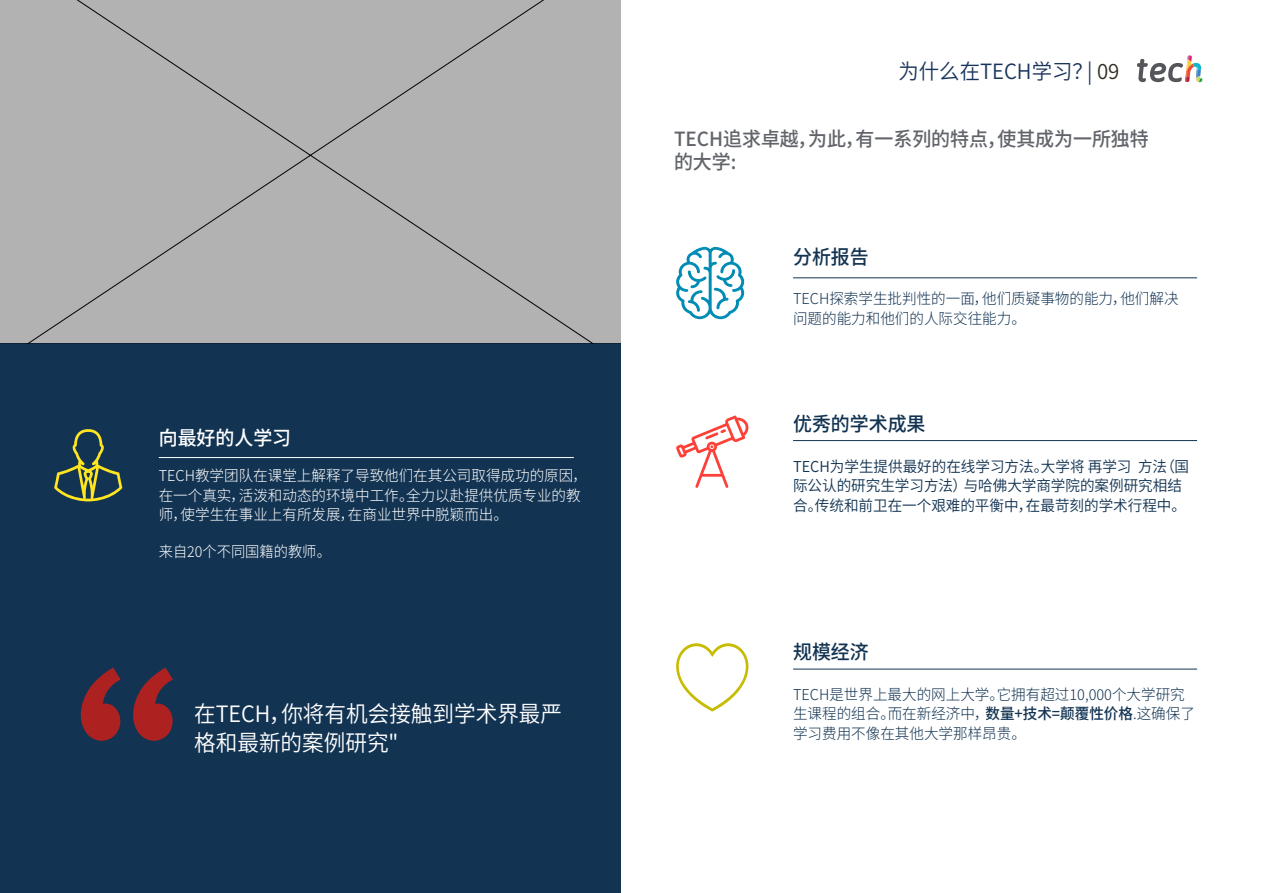
<style>
.page{position:relative;width:1263px;height:893px;background:#fff}
.page>*{position:absolute;margin:0;border:0;box-sizing:border-box;transform-origin:0 0}
.t1{font:22.5px/28.5px "Source Han Sans CN";color:#fff;scale:.96 1}
.t2{font:21px "Source Han Sans CN";color:#1a355c}
.t3{font:500 19.5px/22.5px "Source Han Sans CN";color:#61646a}
.t4{font:500 19.5px "Source Han Sans CN";color:#123352}
.t5{font:500 19.5px "Source Han Sans CN";color:#fff}
.t6{font:300 15px/19.5px "Source Han Sans CN";color:#123352}
.t7{font:300 15px/19.5px "Source Han Sans CN";color:#fff}
.t8{font:15px/19.5px "Source Han Sans CN";color:#123352}
.t9{font:300 15px "Source Han Sans CN";color:#fff;scale:.95 1}
.s1{color:#312e20}
.s2{font-weight:500}
</style>
<div class="page">
<div style="left:0;top:0;width:621px;height:344px;background:#b3b2b2"></div>
<div style="left:0;top:344px;width:621px;height:549px;background:#123352"></div>
<hr style="left:793px;top:440px;width:404px;height:1px;background:#123352">
<hr style="left:793px;top:669px;width:404px;height:1px;background:#123352">
<hr style="left:793px;top:277px;width:404px;height:1px;background:#123352">
<hr style="left:159px;top:457px;width:415px;height:1px;background:#fff">
<svg style="left:676px;top:247px;width:68px;height:72px"></svg>
<svg style="left:54px;top:429px;width:68px;height:72px"></svg>
<svg style="left:676px;top:416px;width:73px;height:72px"></svg>
<svg style="left:676px;top:643px;width:72px;height:68px"></svg>
<svg style="left:1137px;top:55px;width:65px;height:28px"></svg>
<svg style="left:81px;top:667px;width:92px;height:74px"></svg>
<h3 class="t5" style="left:159px;top:427px;width:134px">向最好的人学习</h3>
<p class="t7" style="left:159px;top:466px;width:430px">TECH教学团队在课堂上解释了导致他们在其公司取得成功的原因，在一个真实，活泼和动态的环境中工作。全力以赴提供优质专业的教师，使学生在事业上有所发展，在商业世界中脱颖而出。</p>
<p class="t9" style="left:159px;top:543px;width:183px">来自20个不同国籍的教师。</p>
<h1 class="t1" style="left:194px;top:700px;width:385px">在TECH，你将有机会接触到学术界最严格和最新的案例研究"</h1>
<h2 class="t2" style="left:898px;top:60px;width:222px">为什么在TECH学习？| <span class="s1">09</span></h2>
<h3 class="t3" style="left:674px;top:128px;width:476px">TECH追求卓越，为此，有一系列的特点，使其成为一所独特的大学:</h3>
<h3 class="t4" style="left:793px;top:245px;width:77px">分析报告</h3>
<p class="t6" style="left:793px;top:289px;width:387px">TECH探索学生批判性的一面，他们质疑事物的能力，他们解决问题的能力和他们的人际交往能力。</p>
<h3 class="t4" style="left:793px;top:413px;width:134px">优秀的学术成果</h3>
<p class="t8" style="left:793px;top:457px;width:397px">TECH为学生提供最好的在线学习方法。大学将 再学习 方法（国际公认的研究生学习方法）与哈佛大学商学院的案例研究相结合。传统和前卫在一个艰难的平衡中，在最苛刻的学术行程中。</p>
<h3 class="t4" style="left:793px;top:641px;width:77px">规模经济</h3>
<p class="t6" style="left:793px;top:685px;width:403px">TECH是世界上最大的网上大学。它拥有超过10,000个大学研究生课程的组合。而在新经济中，<span class="s2">数量+技术=颠覆性价格</span>.这确保了学习费用不像在其他大学那样昂贵。</p>
</div>
